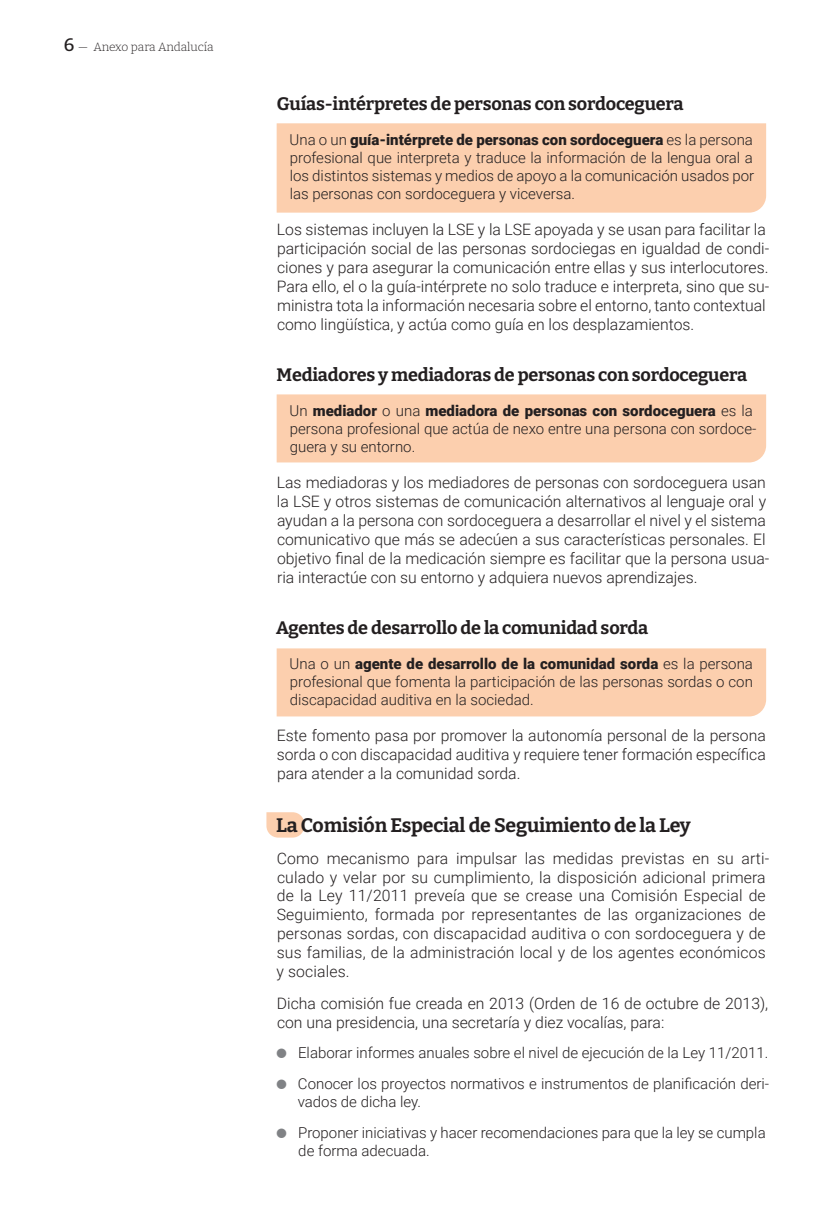
<style>
.page{position:relative;width:830px;height:1212px;background:#fff}
.page>*{position:absolute;margin:0;border:0;box-sizing:border-box;transform-origin:0 0}
.t1{font:700 19.5px "Bitter";letter-spacing:-.01em;color:#231f20}
.t2{font:700 18px "Bitter";letter-spacing:-.01em;color:#231f20}
.t3{font:300 15.75px/18.9px "Roboto";color:#231f20}
.t4{font:300 15px/18px "Roboto";color:#231f20}
.t5{font:300 12px "Bitter";letter-spacing:-.015em;color:#231f20}
.s1{font-weight:500;font-size:18px}
.s2{font-weight:900}
.s3{color:#808285}
</style>
<div class="page">
<div style="left:276px;top:123px;width:489px;height:90px;background:#fccfae"></div>
<div style="left:276px;top:394px;width:489px;height:68px;background:#fccfae"></div>
<div style="left:276px;top:648px;width:489px;height:68px;background:#fccfae"></div>
<svg style="left:266px;top:812px;width:38px;height:25px"></svg>
<p class="t5" style="left:64px;top:39px;width:151px"><span class="s1">6</span> — Anexo para Andalucía</p>
<p class="t2" style="left:277px;top:93px;width:408px">Guías-intérpretes de personas con sordoceguera</p>
<p class="t4" style="left:289px;top:130px;width:466px;text-align:justify">Una o un <span class="s2">guía-intérprete de personas con sordoceguera</span> es la persona profesional que interpreta y traduce la información de la lengua oral a los distintos sistemas y medios de apoyo a la comunicación usados por las personas con sordoceguera y viceversa.</p>
<p class="t3" style="left:277px;top:220px;width:493px">Los sistemas incluyen la LSE y la LSE apoyada y se usan para facilitar la participación social de las personas sordociegas en igualdad de condi&shy;ciones y para asegurar la comunicación entre ellas y sus interlocutores.<br>Para ello, el o la guía-intérprete no solo traduce e interpreta, sino que su&shy;ministra tota la información necesaria sobre el entorno, tanto contextual como lingüística, y actúa como guía en los desplazamientos.</p>
<p class="t2" style="left:276px;top:363px;width:472px">Mediadores y mediadoras de personas con sordoceguera</p>
<p class="t4" style="left:289px;top:401px;width:468px">Un <span class="s2">mediador</span> o una <span class="s2">mediadora de personas con sordoceguera</span> es la persona profesional que actúa de nexo entre una persona con sordoce&shy;guera y su entorno.</p>
<p class="t3" style="left:277px;top:472px;width:493px">Las mediadoras y los mediadores de personas con sordoceguera usan la LSE y otros sistemas de comunicación alternativos al lenguaje oral y ayudan a la persona con sordoceguera a desarrollar el nivel y el sistema comunicativo que más se adecúen a sus características personales. El objetivo final de la medicación siempre es facilitar que la persona usua&shy;ria interactúe con su entorno y adquiera nuevos aprendizajes.</p>
<p class="t2" style="left:276px;top:616px;width:373px">Agentes de desarrollo de la comunidad sorda</p>
<p class="t4" style="left:289px;top:654px;width:464px;text-align:justify">Una o un <span class="s2">agente de desarrollo de la comunidad sorda</span> es la persona profesional que fomenta la participación de las personas sordas o con discapacidad auditiva en la sociedad.</p>
<p class="t3" style="left:277px;top:725px;width:490px;text-align:justify">Este fomento pasa por promover la autonomía personal de la persona sorda o con discapacidad auditiva y requiere tener formación específica para atender a la comunidad sorda.</p>
<p class="t1" style="left:276px;top:813px;width:416px">La Comisión Especial de Seguimiento de la Ley</p>
<p class="t3" style="left:276px;top:848px;width:494px">Como mecanismo para impulsar las medidas previstas en su arti&shy;culado y velar por su cumplimiento, la disposición adicional primera de la Ley 11/2011 preveía que se crease una Comisión Especial de Seguimiento, formada por representantes de las organizaciones de personas sordas, con discapacidad auditiva o con sordoceguera y de sus familias, de la administración local y de los agentes económicos y sociales.</p>
<p class="t3" style="left:277px;top:993px;width:492px">Dicha comisión fue creada en 2013 (Orden de 16 de octubre de 2013), con una presidencia, una secretaría y diez vocalías, para:</p>
<p class="t4" style="left:275px;top:1043px;width:494px"><span class="s3">●</span> Elaborar informes anuales sobre el nivel de ejecución de la Ley 11/2011.</p>
<p class="t4" style="left:297px;top:1074px;width:472px;text-indent:-23px"><span class="s3">●</span> Conocer los proyectos normativos e instrumentos de planificación deri&shy;vados de dicha ley.</p>
<p class="t4" style="left:298px;top:1123px;width:468px;text-indent:-23px"><span class="s3">●</span> Proponer iniciativas y hacer recomendaciones para que la ley se cumpla de forma adecuada.</p>
</div>
